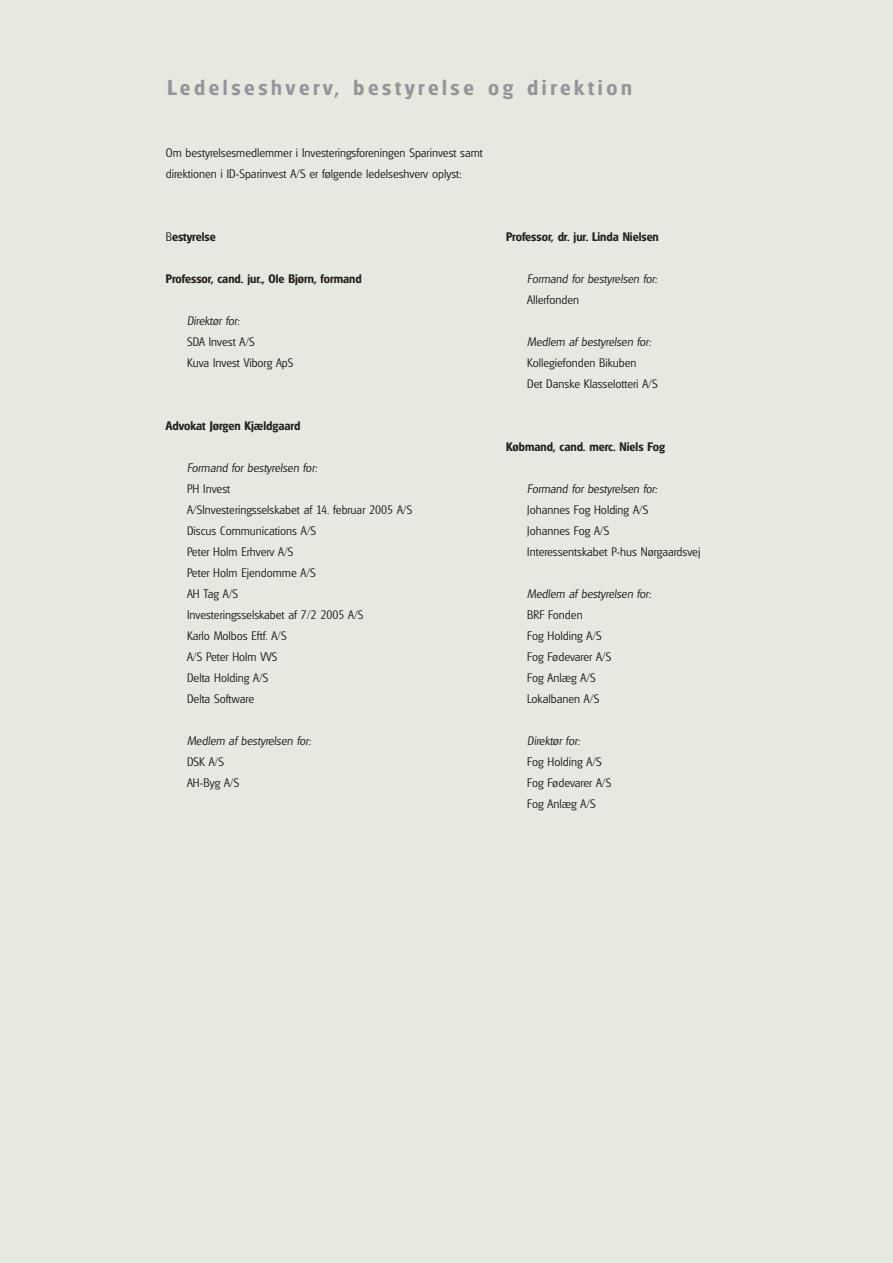
<style>
.page{position:relative;width:893px;height:1263px;background:#e6e9e0}
.page>*{position:absolute;margin:0;border:0;box-sizing:border-box;transform-origin:0 0}
.t1{font:600 21px "Glasgow";letter-spacing:.175em;color:#939598}
.t2{font:300 12px/21px "Glasgow";color:#231f20}
.t3{font:italic 300 12px "Glasgow";color:#231f20}
.t4{font:600 12px "Glasgow";color:#231f20}
.s1{font-weight:300}
</style>
<div class="page">
<h1 class="t1" style="left:167px;top:80px;width:466px">Ledelseshverv, bestyrelse og direktion</h1>
<p class="t2" style="left:166px;top:143px;width:319px">Om bestyrelsesmedlemmer i Investeringsforeningen Sparinvest samt direktionen i ID-Sparinvest A/S er følgende ledelseshverv oplyst:</p>
<p class="t4" style="left:166px;top:232px;width:51px"><span class="s1">B</span>estyrelse</p>
<p class="t4" style="left:166px;top:274px;width:197px">Professor, cand. jur., Ole Bjørn, formand</p>
<p class="t3" style="left:187px;top:316px;width:54px">Direktør for:</p>
<p class="t2" style="left:187px;top:332px;width:108px">SDA Invest A/S<br>Kuva Invest Viborg ApS</p>
<p class="t4" style="left:166px;top:421px;width:136px">Advokat Jørgen Kjældgaard</p>
<p class="t3" style="left:187px;top:463px;width:132px">Formand for bestyrelsen for:</p>
<p class="t2" style="left:187px;top:479px;width:227px">PH Invest<br>A/SInvesteringsselskabet af 14. februar 2005 A/S<br>Discus Communications A/S<br>Peter Holm Erhverv A/S<br>Peter Holm Ejendomme A/S<br>AH Tag A/S<br>Investeringsselskabet af 7/2 2005 A/S<br>Karlo Molbos Eftf. A/S<br>A/S Peter Holm VVS<br>Delta Holding A/S<br>Delta Software</p>
<p class="t3" style="left:187px;top:736px;width:125px">Medlem af bestyrelsen for:</p>
<p class="t2" style="left:187px;top:752px;width:54px">DSK A/S<br>AH-Byg A/S</p>
<p class="t4" style="left:506px;top:232px;width:154px">Professor, dr. jur. Linda Nielsen</p>
<p class="t3" style="left:527px;top:274px;width:132px">Formand for bestyrelsen for:</p>
<p class="t2" style="left:527px;top:290px;width:53px">Allerfonden</p>
<p class="t3" style="left:527px;top:337px;width:125px">Medlem af bestyrelsen for:</p>
<p class="t2" style="left:527px;top:353px;width:132px">Kollegiefonden Bikuben<br>Det Danske Klasselotteri A/S</p>
<p class="t4" style="left:506px;top:442px;width:160px">Købmand, cand. merc. Niels Fog</p>
<p class="t3" style="left:527px;top:484px;width:132px">Formand for bestyrelsen for:</p>
<p class="t2" style="left:527px;top:500px;width:175px">Johannes Fog Holding A/S<br>Johannes Fog A/S<br>Interessentskabet P-hus Nørgaardsvej</p>
<p class="t3" style="left:527px;top:589px;width:125px">Medlem af bestyrelsen for:</p>
<p class="t2" style="left:527px;top:605px;width:86px">BRF Fonden<br>Fog Holding A/S<br>Fog Fødevarer A/S<br>Fog Anlæg A/S<br>Lokalbanen A/S</p>
<p class="t3" style="left:527px;top:736px;width:54px">Direktør for:</p>
<p class="t2" style="left:527px;top:752px;width:86px">Fog Holding A/S<br>Fog Fødevarer A/S<br>Fog Anlæg A/S</p>
</div>
